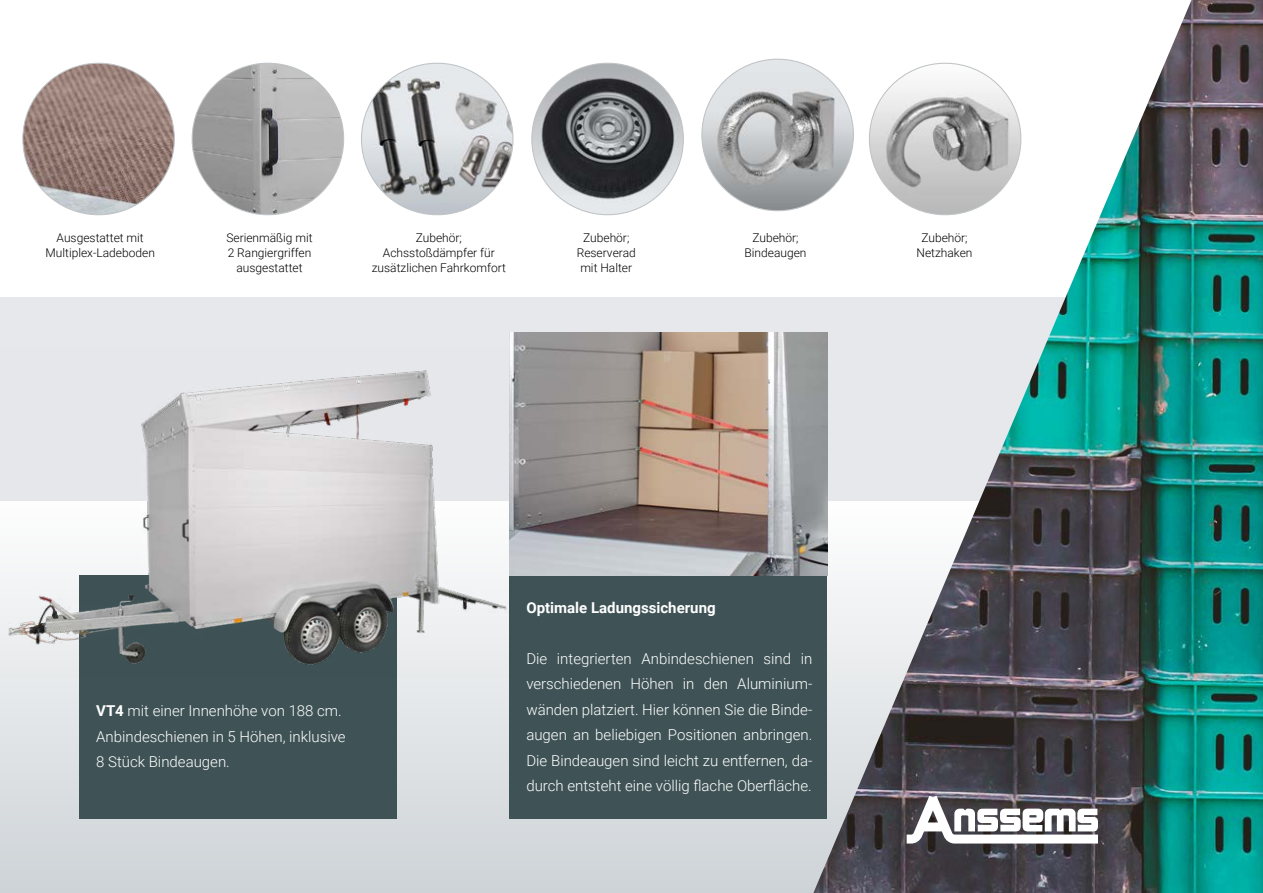
<style>
.page{position:relative;width:1263px;height:893px;background:#fff}
.page>*{position:absolute;margin:0;border:0;box-sizing:border-box;transform-origin:0 0}
.t1{font:300 15px/25.5px "Roboto";color:#fff}
.t2{font:700 15px "Roboto";color:#fff}
.t3{font:300 12px/15px "Roboto";color:#000;text-align:center}
.s1{font-weight:700}
</style>
<div class="page">
<div style="left:0;top:298px;width:1263px;height:203px;background:#e6e8eb"></div>
<svg style="left:0;top:571px;width:813px;height:322px;fill:#d4d9dc"></svg>
<img style="left:813px;top:0;width:450px;height:893px">
<svg style="left:907px;top:796px;width:191px;height:47px"></svg>
<div style="left:79px;top:575px;width:318px;height:244px;background:#3f5356"></div>
<div style="left:509px;top:575px;width:318px;height:244px;background:#3f5356"></div>
<img style="left:361px;top:63px;width:152px;height:152px;border-radius:76px">
<img style="left:192px;top:63px;width:152px;height:152px;border-radius:76px">
<img style="left:23px;top:63px;width:151px;height:152px;border-radius:76px">
<img style="left:532px;top:63px;width:151px;height:152px;border-radius:76px">
<img style="left:702px;top:59px;width:151px;height:152px;border-radius:76px">
<img style="left:869px;top:63px;width:152px;height:152px;border-radius:76px">
<img style="left:1px;top:370px;width:512px;height:307px">
<img style="left:509px;top:333px;width:318px;height:242px">
<p class="t3" style="left:45px;top:230px;width:111px">Ausgestattet mit<br>Multiplex-Ladeboden</p>
<p class="t3" style="left:577px;top:230px;width:61px">Zubehör;<br>Reserverad mit Halter</p>
<p class="t3" style="left:744px;top:230px;width:63px">Zubehör;<br>Bindeaugen</p>
<p class="t3" style="left:916px;top:230px;width:57px">Zubehör;<br>Netzhaken</p>
<p class="t3" style="left:372px;top:230px;width:136px">Zubehör;<br>Achsstoßdämpfer für zusätzlichen Fahrkomfort</p>
<p class="t3" style="left:226px;top:230px;width:88px">Serienmäßig mit<br>2 Rangiergriffen ausgestattet</p>
<p class="t1" style="left:96px;top:698px;width:251px"><span class="s1">VT4</span> mit einer Innenhöhe von 188 cm.<br>Anbindeschienen in 5 Höhen, inklusive<br>8 Stück Bindeaugen.</p>
<p class="t2" style="left:526px;top:597px;width:191px">Optimale Ladungssicherung</p>
<p class="t1" style="left:526px;top:645px;width:287px;text-align:justify">Die integrierten Anbindeschienen sind in verschiedenen Höhen in den Aluminium&shy;wänden platziert. Hier können Sie die Binde&shy;augen an beliebigen Positionen anbringen.<br>Die Bindeaugen sind leicht zu entfernen, da&shy;durch entsteht eine völlig flache Oberfläche.</p>
</div>
